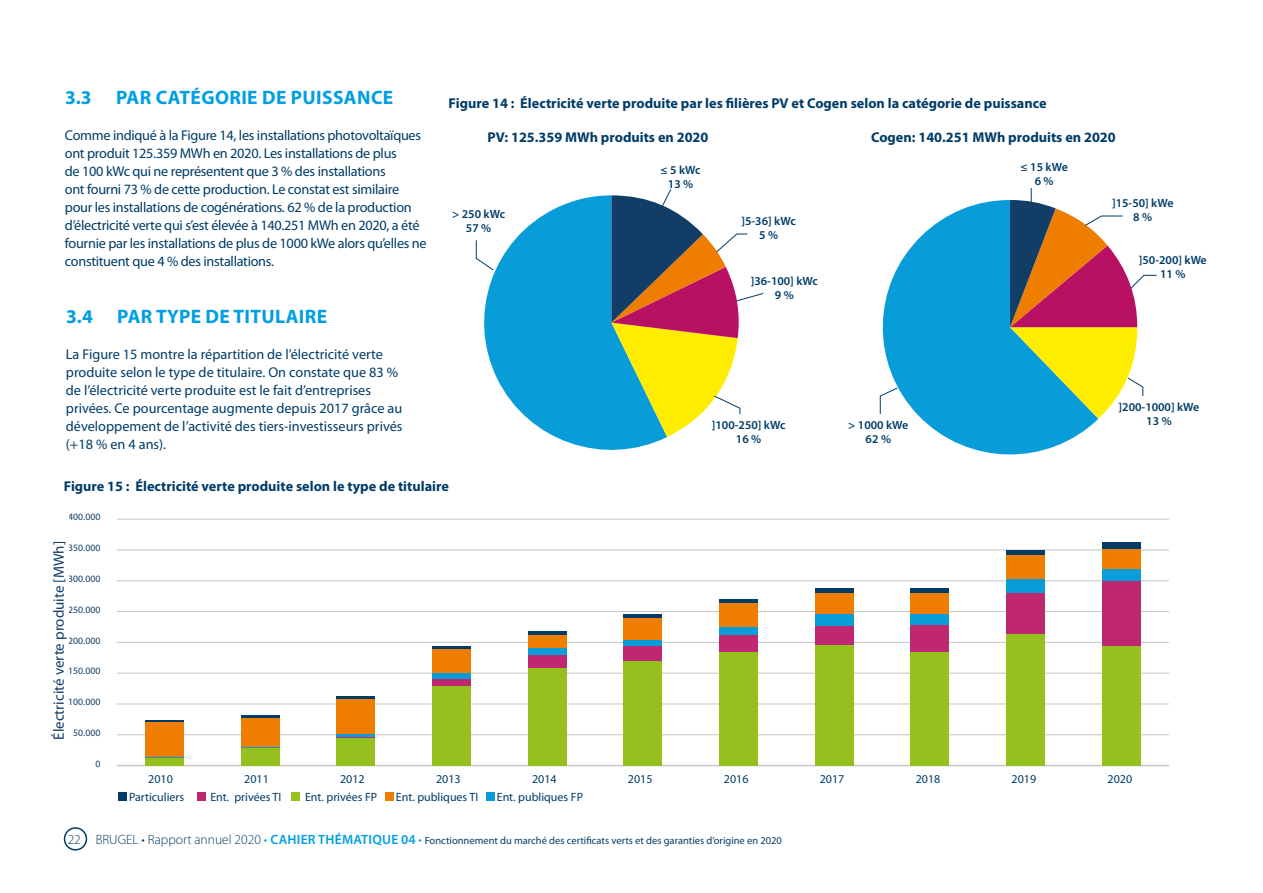
<style>
.page{position:relative;width:1263px;height:893px;background:#fff}
.page>*{position:absolute;margin:0;border:0;box-sizing:border-box;transform-origin:0 0}
.t1{font:700 19.5px "Myriad Pro";letter-spacing:.02em;color:#009fe3}
.t2{font:15px "Myriad Pro";color:#123d68}
.t3{font:14.25px/18px "Myriad Pro";letter-spacing:-.02em;color:#003c68}
.t4{font:14.25px/18px "Myriad Pro";color:#003c68}
.t5{font:700 14.25px "Myriad Pro";color:#003c68}
.t6{font:600 12px/13.5px "Myriad Pro";color:#003c68;text-align:center}
.t7{font:12px "Myriad Pro";color:#003c68}
.t8{font:10.5px "Myriad Pro";color:#003c68}
.t9{font:9.75px "Myriad Pro";color:#123d68}
.s1{font-weight:300;font-size:13.5px}
.s2{font-weight:300;font-size:13.5px;color:#009fe3}
.s3{font-weight:600;font-size:13.5px;color:#009fe3}
</style>
<div class="page">
<svg style="left:484px;top:195px;width:183px;height:255px;fill:#089dd9"></svg>
<svg style="left:883px;top:200px;width:215px;height:254px;fill:#089dd9"></svg>
<svg style="left:475px;top:239px;width:19px;height:32px"></svg>
<svg style="left:611px;top:189px;width:153px;height:248px"></svg>
<svg style="left:1010px;top:188px;width:147px;height:231px"></svg>
<svg style="left:879px;top:387px;width:19px;height:28px"></svg>
<hr style="left:117px;top:765px;width:1051px;height:1px;background:#c6c6c6">
<hr style="left:117px;top:734px;width:1051px;height:1px;background:#c6c6c6">
<hr style="left:117px;top:704px;width:1051px;height:1px;background:#c6c6c6">
<hr style="left:117px;top:673px;width:1051px;height:1px;background:#c6c6c6">
<hr style="left:117px;top:642px;width:1051px;height:1px;background:#c6c6c6">
<hr style="left:117px;top:611px;width:1051px;height:1px;background:#c6c6c6">
<hr style="left:117px;top:580px;width:1051px;height:1px;background:#c6c6c6">
<hr style="left:117px;top:550px;width:1051px;height:1px;background:#c6c6c6">
<hr style="left:117px;top:519px;width:1051px;height:1px;background:#c6c6c6">
<hr style="left:145px;top:720px;width:39px;height:2px;background:#003c68">
<hr style="left:241px;top:715px;width:38px;height:3px;background:#003c68">
<hr style="left:337px;top:696px;width:38px;height:3px;background:#003c68">
<svg style="left:432px;top:646px;width:39px;height:4px"></svg>
<hr style="left:528px;top:631px;width:38px;height:4px;background:#003c68">
<hr style="left:624px;top:614px;width:38px;height:4px;background:#003c68">
<hr style="left:719px;top:599px;width:39px;height:4px;background:#003c68">
<hr style="left:815px;top:589px;width:38px;height:4px;background:#003c68">
<div style="left:911px;top:588px;width:38px;height:5px;background:#003c68"></div>
<div style="left:1006px;top:550px;width:39px;height:5px;background:#003c68"></div>
<div style="left:1102px;top:543px;width:38px;height:6px;background:#003c68"></div>
<div style="left:145px;top:722px;width:39px;height:35px;background:#ef7d00"></div>
<div style="left:241px;top:718px;width:38px;height:29px;background:#ef7d00"></div>
<div style="left:337px;top:699px;width:38px;height:35px;background:#ef7d00"></div>
<div style="left:432px;top:650px;width:39px;height:23px;background:#ef7d00"></div>
<div style="left:528px;top:635px;width:38px;height:13px;background:#ef7d00"></div>
<div style="left:624px;top:618px;width:38px;height:22px;background:#ef7d00"></div>
<div style="left:719px;top:603px;width:39px;height:24px;background:#ef7d00"></div>
<div style="left:815px;top:593px;width:38px;height:21px;background:#ef7d00"></div>
<div style="left:911px;top:593px;width:38px;height:21px;background:#ef7d00"></div>
<div style="left:1006px;top:555px;width:39px;height:24px;background:#ef7d00"></div>
<div style="left:1102px;top:549px;width:38px;height:20px;background:#ef7d00"></div>
<hr style="left:145px;top:757px;width:39px;height:1px;background:#089dd9">
<hr style="left:241px;top:747px;width:38px;height:1px;background:#089dd9">
<hr style="left:337px;top:734px;width:38px;height:3px;background:#089dd9">
<div style="left:432px;top:673px;width:39px;height:7px;background:#089dd9"></div>
<div style="left:528px;top:648px;width:38px;height:6px;background:#089dd9"></div>
<div style="left:624px;top:640px;width:38px;height:6px;background:#089dd9"></div>
<div style="left:719px;top:627px;width:39px;height:8px;background:#089dd9"></div>
<div style="left:815px;top:614px;width:38px;height:12px;background:#089dd9"></div>
<div style="left:911px;top:614px;width:38px;height:11px;background:#089dd9"></div>
<div style="left:1006px;top:579px;width:39px;height:14px;background:#089dd9"></div>
<div style="left:1102px;top:569px;width:38px;height:12px;background:#089dd9"></div>
<hr style="left:337px;top:737px;width:38px;height:1px;background:#bf2871">
<div style="left:432px;top:680px;width:39px;height:6px;background:#bf2871"></div>
<div style="left:528px;top:654px;width:38px;height:14px;background:#bf2871"></div>
<div style="left:624px;top:646px;width:38px;height:15px;background:#bf2871"></div>
<div style="left:719px;top:635px;width:39px;height:17px;background:#bf2871"></div>
<div style="left:815px;top:626px;width:38px;height:19px;background:#bf2871"></div>
<div style="left:911px;top:625px;width:38px;height:27px;background:#bf2871"></div>
<div style="left:1006px;top:593px;width:39px;height:41px;background:#bf2871"></div>
<div style="left:1102px;top:581px;width:38px;height:65px;background:#bf2871"></div>
<div style="left:145px;top:758px;width:39px;height:8px;background:#95c11f"></div>
<div style="left:241px;top:748px;width:38px;height:18px;background:#95c11f"></div>
<div style="left:337px;top:738px;width:38px;height:28px;background:#95c11f"></div>
<div style="left:432px;top:686px;width:39px;height:80px;background:#95c11f"></div>
<div style="left:528px;top:668px;width:38px;height:98px;background:#95c11f"></div>
<div style="left:624px;top:661px;width:38px;height:105px;background:#95c11f"></div>
<div style="left:719px;top:652px;width:39px;height:114px;background:#95c11f"></div>
<div style="left:815px;top:645px;width:38px;height:121px;background:#95c11f"></div>
<div style="left:911px;top:652px;width:38px;height:114px;background:#95c11f"></div>
<div style="left:1006px;top:634px;width:39px;height:132px;background:#95c11f"></div>
<div style="left:1102px;top:646px;width:38px;height:120px;background:#95c11f"></div>
<div style="left:118px;top:793px;width:9px;height:8px;background:#003c68"></div>
<div style="left:197px;top:793px;width:8px;height:8px;background:#bf2871"></div>
<div style="left:292px;top:793px;width:8px;height:8px;background:#95c11f"></div>
<div style="left:385px;top:793px;width:8px;height:8px;background:#ef7d00"></div>
<div style="left:486px;top:793px;width:8px;height:8px;background:#089dd9"></div>
<div style="left:64px;top:827px;width:23px;height:24px;border:2px solid #003c68;border-radius:50%"></div>
<h1 class="t1" style="left:65px;top:86px;width:330px">3.3 PAR CATÉGORIE DE PUISSANCE</h1>
<p class="t3" style="left:65px;top:126px;width:363px">Comme indiqué à la Figure 14, les installations photovoltaïques ont produit 125.359 MWh en 2020. Les installations de plus<br>de 100 kWc qui ne représentent que 3 % des installations<br>ont fourni 73 % de cette production. Le constat est similaire pour les installations de cogénérations. 62 % de la production d’électricité verte qui s’est élevée à 140.251 MWh en 2020, a été fournie par les installations de plus de 1000 kWe alors qu’elles ne constituent que 4 % des installations.</p>
<p class="t5" style="left:488px;top:130px;width:222px">PV: 125.359 MWh produits en 2020</p>
<p class="t5" style="left:871px;top:130px;width:246px">Cogen: 140.251 MWh produits en 2020</p>
<p class="t5" style="left:449px;top:96px;width:599px">Figure 14 : Électricité verte produite par les filières PV et Cogen selon la catégorie de puissance</p>
<p class="t6" style="left:661px;top:163px;width:42px">≤ 5 kWc<br>13 %</p>
<p class="t6" style="left:1020px;top:160px;width:49px">≤ 15 kWe<br>6 %</p>
<p class="t6" style="left:741px;top:214px;width:56px">]5-36] kWc<br>5 %</p>
<p class="t6" style="left:1112px;top:196px;width:63px">]15-50] kWe<br>8 %</p>
<p class="t6" style="left:452px;top:207px;width:54px">&gt; 250 kWc<br>57 %</p>
<p class="t6" style="left:1139px;top:253px;width:69px">]50-200] kWe<br>11 %</p>
<p class="t6" style="left:751px;top:274px;width:69px">]36-100] kWc<br>9 %</p>
<h1 class="t1" style="left:66px;top:305px;width:263px">3.4 PAR TYPE DE TITULAIRE</h1>
<p class="t4" style="left:66px;top:345px;width:338px">La Figure 15 montre la répartition de l’électricité verte produite selon le type de titulaire. On constate que 83 % de l’électricité verte produite est le fait d’entreprises privées. Ce pourcentage augmente depuis 2017 grâce au développement de l’activité des tiers-investisseurs privés (+18 % en 4 ans).</p>
<p class="t5" style="left:64px;top:479px;width:387px">Figure 15 : Électricité verte produite selon le type de titulaire</p>
<p class="t9" style="left:68px;top:512px;width:34px">400.000</p>
<p class="t2" style="left:50px;top:740px;width:200px;rotate:-90deg">Électricité verte produite [MWh]</p>
<p class="t9" style="left:68px;top:542px;width:34px">350.000</p>
<p class="t9" style="left:68px;top:573px;width:34px">300.000</p>
<p class="t9" style="left:68px;top:604px;width:34px">250.000</p>
<p class="t9" style="left:68px;top:635px;width:34px">200.000</p>
<p class="t9" style="left:68px;top:666px;width:34px">150.000</p>
<p class="t9" style="left:68px;top:696px;width:34px">100.000</p>
<p class="t9" style="left:73px;top:727px;width:29px">50.000</p>
<p class="t9" style="left:95px;top:758px;width:7px">0</p>
<p class="t6" style="left:712px;top:418px;width:75px">]100-250] kWc<br>16 %</p>
<p class="t6" style="left:1119px;top:400px;width:82px">]200-1000] kWe</p>
<p class="t6" style="left:848px;top:418px;width:62px">&gt; 1000 kWe</p>
<p class="t6" style="left:1146px;top:413px;width:27px">13 %</p>
<p class="t6" style="left:866px;top:431px;width:27px">62 %</p>
<p class="t7" style="left:148px;top:772px;width:26px">2010</p>
<p class="t7" style="left:244px;top:772px;width:26px">2011</p>
<p class="t7" style="left:340px;top:772px;width:26px">2012</p>
<p class="t7" style="left:436px;top:772px;width:26px">2013</p>
<p class="t7" style="left:532px;top:772px;width:26px">2014</p>
<p class="t7" style="left:628px;top:772px;width:26px">2015</p>
<p class="t7" style="left:724px;top:772px;width:26px">2016</p>
<p class="t7" style="left:820px;top:772px;width:26px">2017</p>
<p class="t7" style="left:916px;top:772px;width:26px">2018</p>
<p class="t7" style="left:1012px;top:772px;width:26px">2019</p>
<p class="t7" style="left:1107px;top:772px;width:26px">2020</p>
<p class="t7" style="left:129px;top:790px;width:57px">Particuliers</p>
<p class="t7" style="left:210px;top:790px;width:72px">Ent. privées TI</p>
<p class="t7" style="left:305px;top:790px;width:74px">Ent. privées FP</p>
<p class="t7" style="left:396px;top:790px;width:84px">Ent. publiques TI</p>
<p class="t7" style="left:497px;top:790px;width:88px">Ent. publiques FP</p>
<p class="t8" style="left:68px;top:834px;width:716px"><span class="s1">22 BRUGEL • Rapport annuel 2020</span> <span class="s2">•</span> <span class="s3">CAHIER THÉMATIQUE 04</span> <span class="s2">•</span> Fonctionnement du marché des certificats verts et des garanties d’origine en 2020</p>
</div>
